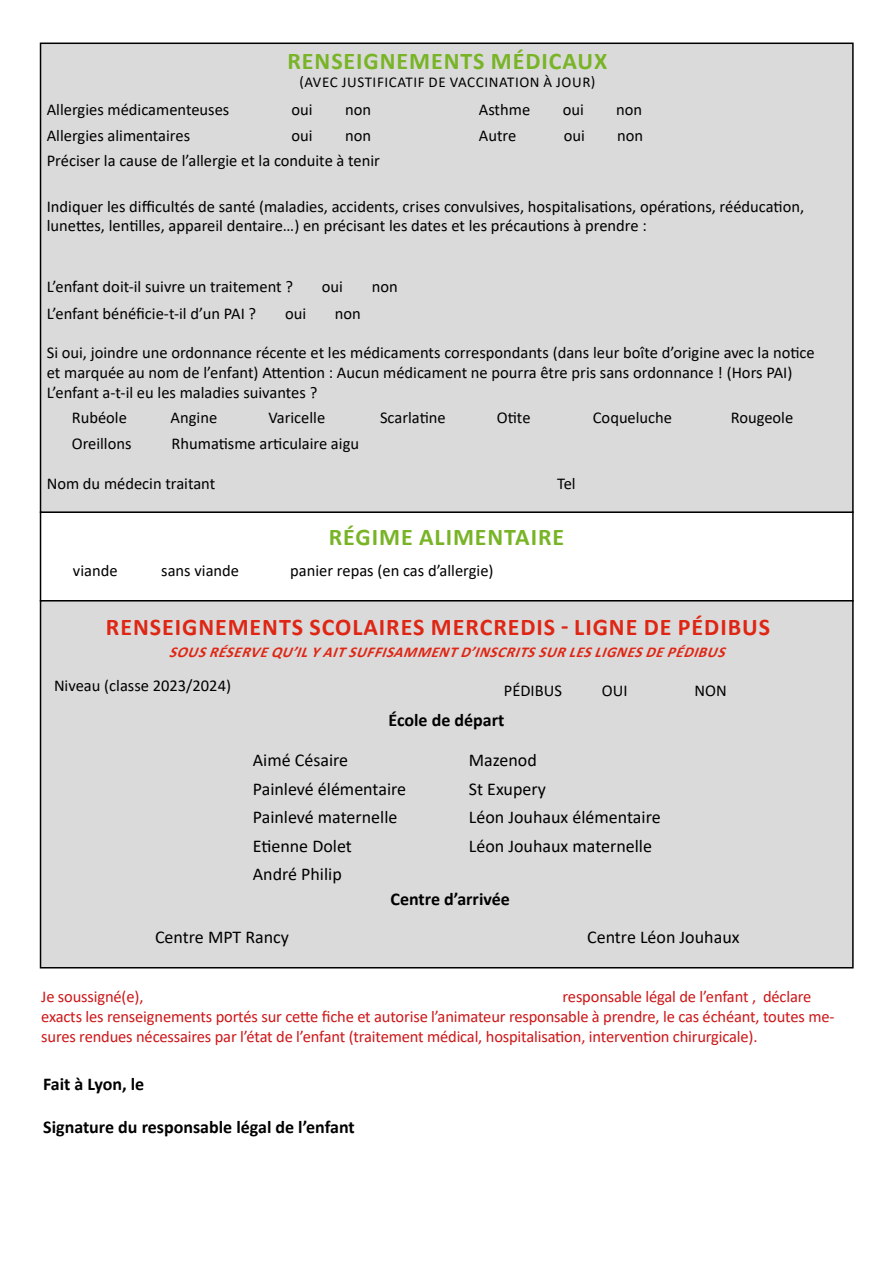
<style>
.page{position:relative;width:893px;height:1263px;background:#fff}
.page>*{position:absolute;margin:0;border:0;box-sizing:border-box;transform-origin:0 0}
.t1{font:700 24px "Calibri";letter-spacing:.04em;color:#df2614}
.t2{font:700 24px "Calibri";letter-spacing:.04em;color:#78b426}
.t3{font:18px "Calibri";color:#000}
.t4{font:700 18px "Calibri";color:#000}
.t5{font:16.5px/19.8px "Calibri";color:#000}
.t6{font:16.5px/19.8px "Calibri";letter-spacing:-.01em;color:#cd1719}
.t7{font:italic 700 15px "Calibri";color:#df2614}
.t8{font:15px "Calibri";letter-spacing:.04em;color:#000}
</style>
<div class="page">
<div style="left:41px;top:43px;width:812px;height:469px;background:#dadada"></div>
<div style="left:40px;top:43px;width:814px;height:470px;border:2px solid #000"></div>
<div style="left:41px;top:601px;width:812px;height:367px;background:#dadada"></div>
<div style="left:40px;top:600px;width:814px;height:368px;border:2px solid #000"></div>
<h1 class="t2" style="left:287px;top:44px;width:321px">RENSEIGNEMENTS MÉDICAUX</h1>
<p class="t8" style="left:299px;top:72px;width:297px">(AVEC JUSTIFICATIF DE VACCINATION À JOUR)</p>
<p class="t5" style="left:47px;top:99px;width:184px">Allergies médicamenteuses</p>
<p class="t5" style="left:291px;top:99px;width:23px">oui</p>
<p class="t5" style="left:345px;top:99px;width:28px">non</p>
<p class="t5" style="left:479px;top:99px;width:53px">Asthme</p>
<p class="t5" style="left:563px;top:99px;width:23px">oui</p>
<p class="t5" style="left:616px;top:99px;width:28px">non</p>
<p class="t5" style="left:47px;top:125px;width:145px">Allergies alimentaires</p>
<p class="t5" style="left:291px;top:125px;width:23px">oui</p>
<p class="t5" style="left:345px;top:125px;width:28px">non</p>
<p class="t5" style="left:479px;top:125px;width:39px">Autre</p>
<p class="t5" style="left:564px;top:125px;width:23px">oui</p>
<p class="t5" style="left:617px;top:125px;width:28px">non</p>
<p class="t5" style="left:47px;top:150px;width:335px">Préciser la cause de l’allergie et la conduite à tenir</p>
<p class="t5" style="left:47px;top:196px;width:759px">Indiquer les difficultés de santé (maladies, accidents, crises convulsives, hospitalisations, opérations, rééducation, lunettes, lentilles, appareil dentaire…) en précisant les dates et les précautions à prendre :</p>
<p class="t5" style="left:47px;top:276px;width:248px">L’enfant doit-il suivre un traitement ?</p>
<p class="t5" style="left:322px;top:276px;width:23px">oui</p>
<p class="t5" style="left:372px;top:276px;width:28px">non</p>
<p class="t5" style="left:47px;top:303px;width:211px">L’enfant bénéficie-t-il d’un PAI ?</p>
<p class="t5" style="left:285px;top:303px;width:23px">oui</p>
<p class="t5" style="left:335px;top:303px;width:28px">non</p>
<p class="t5" style="left:47px;top:342px;width:769px">Si oui, joindre une ordonnance récente et les médicaments correspondants (dans leur boîte d’origine avec la notice et marquée au nom de l’enfant) Attention : Aucun médicament ne pourra être pris sans ordonnance ! (Hors PAI)<br>L’enfant a-t-il eu les maladies suivantes ?</p>
<p class="t5" style="left:72px;top:408px;width:57px">Rubéole</p>
<p class="t5" style="left:171px;top:408px;width:48px">Angine</p>
<p class="t5" style="left:268px;top:408px;width:58px">Varicelle</p>
<p class="t5" style="left:380px;top:408px;width:67px">Scarlatine</p>
<p class="t5" style="left:497px;top:408px;width:35px">Otite</p>
<p class="t5" style="left:593px;top:408px;width:81px">Coqueluche</p>
<p class="t5" style="left:731px;top:408px;width:64px">Rougeole</p>
<p class="t5" style="left:72px;top:433px;width:61px">Oreillons</p>
<p class="t5" style="left:172px;top:433px;width:189px">Rhumatisme articulaire aigu</p>
<p class="t5" style="left:47px;top:473px;width:170px">Nom du médecin traitant</p>
<p class="t5" style="left:557px;top:473px;width:20px">Tel</p>
<h1 class="t2" style="left:329px;top:520px;width:237px">RÉGIME ALIMENTAIRE</h1>
<p class="t5" style="left:73px;top:560px;width:46px">viande</p>
<p class="t5" style="left:161px;top:560px;width:79px">sans viande</p>
<p class="t5" style="left:290px;top:560px;width:205px">panier repas (en cas d’allergie)</p>
<h1 class="t1" style="left:106px;top:610px;width:666px">RENSEIGNEMENTS SCOLAIRES MERCREDIS - LIGNE DE PÉDIBUS</h1>
<p class="t7" style="left:169px;top:641px;width:564px">SOUSRÉSERVEQU’ILYAITSUFFISAMMENTD’INSCRITSSURLESLIGNESDEPÉDIBUS</p>
<p class="t5" style="left:54px;top:675px;width:179px">Niveau (classe 2023/2024)</p>
<p class="t5" style="left:504px;top:680px;width:60px">PÉDIBUS</p>
<p class="t5" style="left:602px;top:680px;width:27px">OUI</p>
<p class="t5" style="left:695px;top:680px;width:34px">NON</p>
<p class="t4" style="left:388px;top:707px;width:117px">École de départ</p>
<p class="t3" style="left:253px;top:748px;width:97px">Aimé Césaire</p>
<p class="t3" style="left:469px;top:748px;width:70px">Mazenod</p>
<p class="t3" style="left:253px;top:776px;width:155px">Painlevé élémentaire</p>
<p class="t3" style="left:469px;top:776px;width:79px">St Exupery</p>
<p class="t3" style="left:253px;top:805px;width:146px">Painlevé maternelle</p>
<p class="t3" style="left:469px;top:805px;width:193px">Léon Jouhaux élémentaire</p>
<p class="t3" style="left:253px;top:833px;width:101px">Etienne Dolet</p>
<p class="t3" style="left:469px;top:833px;width:185px">Léon Jouhaux maternelle</p>
<p class="t3" style="left:253px;top:862px;width:90px">André Philip</p>
<p class="t4" style="left:390px;top:886px;width:121px">Centre d’arrivée</p>
<p class="t3" style="left:155px;top:924px;width:135px">Centre MPT Rancy</p>
<p class="t3" style="left:587px;top:924px;width:154px">Centre Léon Jouhaux</p>
<p class="t6" style="left:41px;top:986px;width:795px;text-indent:521px">responsable légal de l’enfant , déclare exacts les renseignements portés sur cette fiche et autorise l’animateur responsable à prendre, le cas échéant, toutes me&shy;sures rendues nécessaires par l’état de l’enfant (traitement médical, hospitalisation, intervention chirurgicale).</p>
<p class="t6" style="left:41px;top:986px;width:104px">Je soussigné(e),</p>
<p class="t4" style="left:43px;top:1071px;width:103px">Fait à Lyon, le</p>
<p class="t4" style="left:43px;top:1114px;width:313px">Signature du responsable légal de l’enfant</p>
</div>
